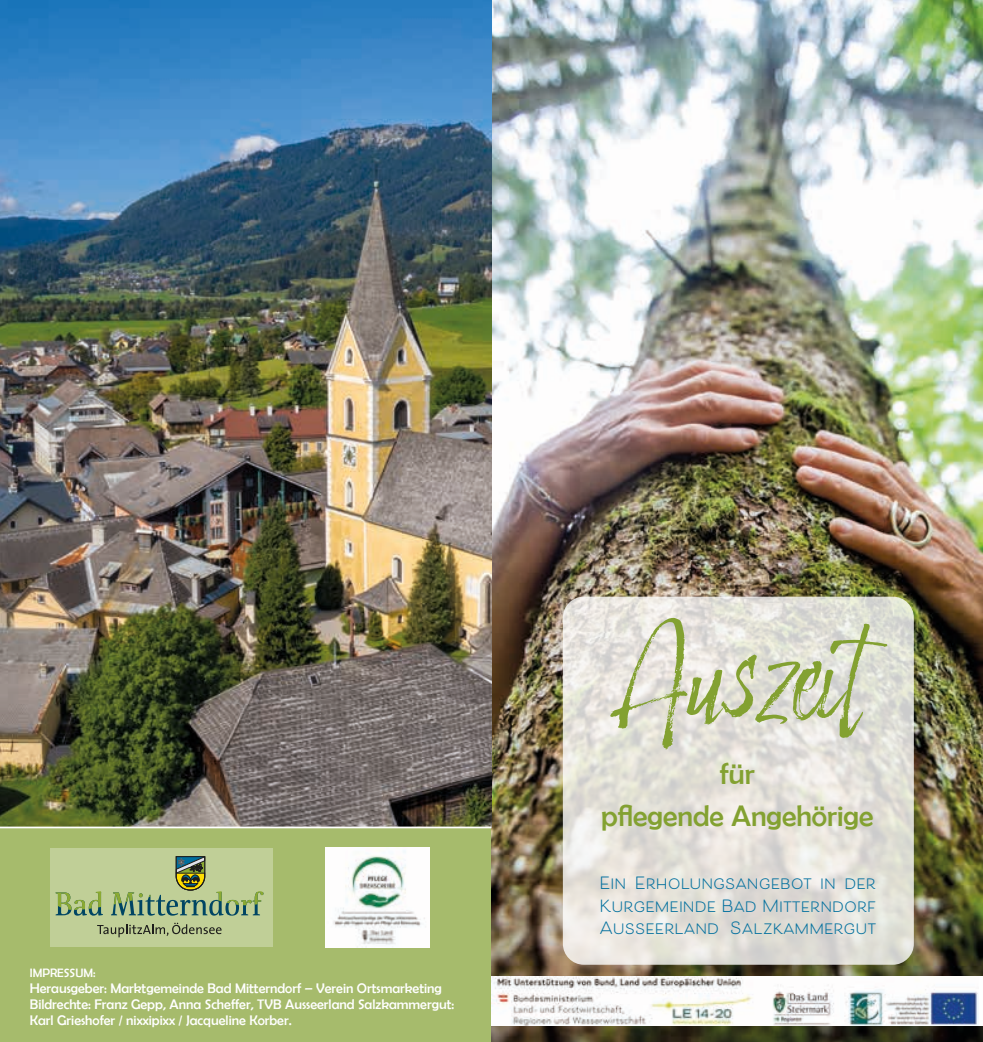
<style>
.page{position:relative;width:983px;height:1042px;background:#fff}
.page>*{position:absolute;margin:0;border:0;box-sizing:border-box;transform-origin:0 0}
.t1{font:italic 122.5px "Adore You";color:#83a131}
.t2{font:29.75px/42px "Berlin Sans FB";color:#83a131;text-align:center}
.t3{font:700 16.62px/22.8px "Beloved Sans";color:#04719f;text-align:justify}
.t4{font:14px/15.8px "Berlin Sans FB";color:#fff}
.t5{font:12.25px "Berlin Sans FB";color:#fff}
</style>
<div class="page">
<div style="left:0;top:828px;width:491px;height:214px;background:#a6bb6c"></div>
<img style="left:491px;top:0;width:491px;height:1042px">
<img style="left:491px;top:976px;width:487px;height:50px">
<div style="left:50px;top:848px;width:222px;height:98px;background:#c0cf97"></div>
<svg style="left:56px;top:856px;width:207px;height:59px"></svg>
<svg style="left:97px;top:922px;width:124px;height:15px"></svg>
<img style="left:325px;top:848px;width:104px;height:99px">
<svg style="left:562px;top:597px;width:351px;height:368px;background:#e3e1da"></svg>
<img style="left:0;top:0;width:491px;height:826px">
<hr style="left:978px;top:976px;width:4px;height:50px;background:#fff">
<p class="t5" style="left:30px;top:966px;width:67px">IMPRESSUM:</p>
<p class="t4" style="left:30px;top:980px;width:426px">Herausgeber: Marktgemeinde Bad Mitterndorf – Verein Ortsmarketing<br>Bildrechte: Franz Gepp, Anna Scheffer, TVB Ausseerland Salzkammergut:<br>Karl Grieshofer / nixxipixx / Jacqueline Korber.</p>
<h1 class="t1" style="left:610px;top:602px;width:278px">Auszeit</h1>
<h2 class="t2" style="left:601px;top:753px;width:274px">für<br>pflegende Angehörige</h2>
<p class="t3" style="left:599px;top:871px;width:278px">Ein Erholungsangebot in der Kurgemeinde Bad Mitterndorf Ausseerland Salzkammergut</p>
</div>
